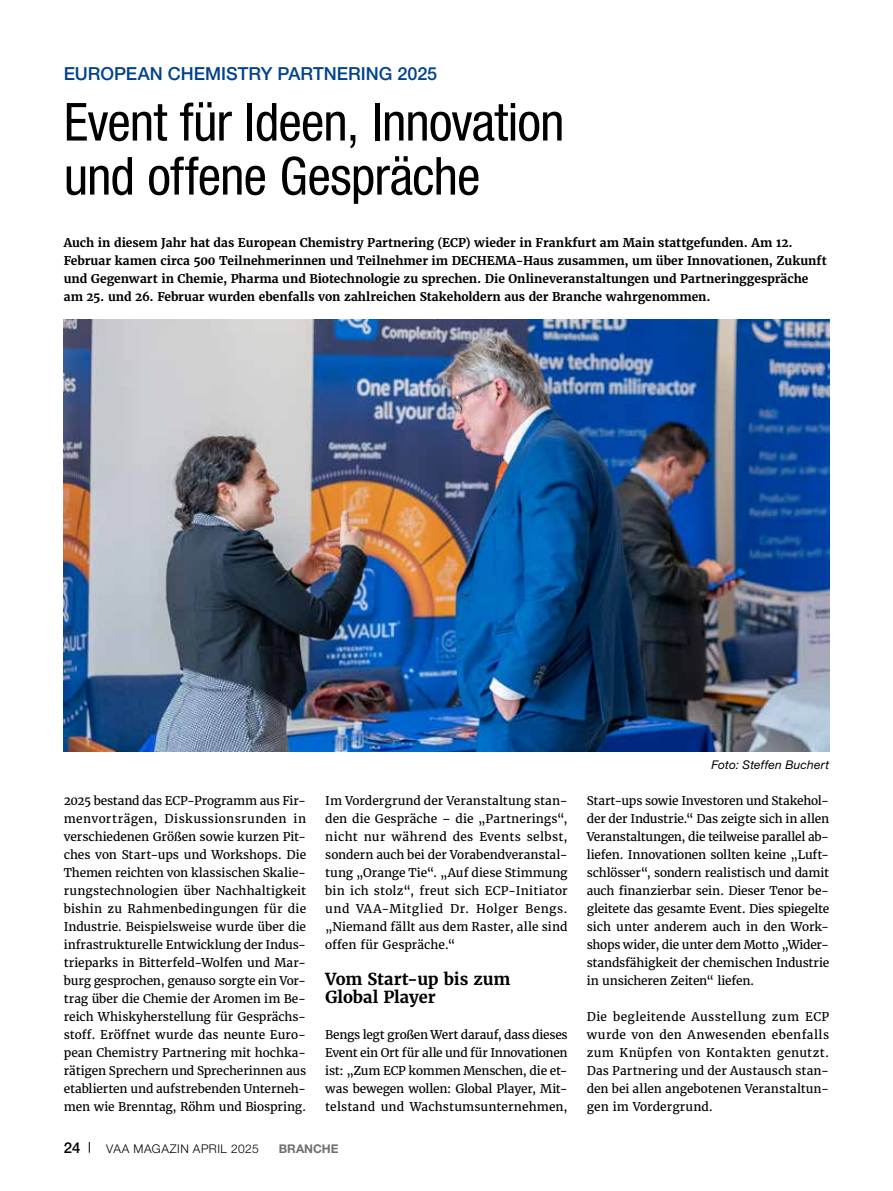
<style>
.page{position:relative;width:893px;height:1191px;background:#fff}
.page>*{position:absolute;margin:0;border:0;box-sizing:border-box;transform-origin:0 0}
.t1{font:condensed 52.5px/54px "Helvetica Neue LT Pro";letter-spacing:-.015em;color:#000}
.t2{font:500 18px "Helvetica Neue LT Pro";color:#00428e}
.t3{font:700 16.5px/18px "Merriweather";letter-spacing:-.01em;color:#000}
.t4{font:500 15px "Helvetica Neue LT Pro";color:#000}
.t5{font:12px/18px "Merriweather";letter-spacing:-.005em;color:#000;text-align:justify}
.t6{font:700 12px/18px "Merriweather";color:#000}
.t7{font:italic 12px "Helvetica Neue LT Pro";letter-spacing:.015em;color:#000}
.t8{font:300 12px "Helvetica Neue LT Pro";letter-spacing:.04em;color:#000}
.t9{font:700 12px "Helvetica Neue LT Pro";letter-spacing:-.005em;color:#6f7070}
</style>
<div class="page">
<img style="left:64px;top:319px;width:765px;height:432px">
<h2 class="t2" style="left:64px;top:63px;width:375px">EUROPEAN CHEMISTRY PARTNERING 2025</h2>
<h1 class="t1" style="left:64px;top:94px;width:502px">Event für Ideen, Innovation und offene Gespräche</h1>
<p class="t6" style="left:64px;top:234px;width:764px">Auch in diesem Jahr hat das European Chemistry Partnering (ECP) wieder in Frankfurt am Main stattgefunden. Am 12.<br>Februar kamen circa 500 Teilnehmerinnen und Teilnehmer im DECHEMA-Haus zusammen, um über Innovationen, Zukunft und Gegenwart in Chemie, Pharma und Biotechnologie zu sprechen. Die Onlineveranstaltungen und Partneringgespräche am 25. und 26. Februar wurden ebenfalls von zahlreichen Stakeholdern aus der Branche wahrgenommen.</p>
<p class="t5" style="left:64px;top:792px;width:244px">2025 bestand das ECP-Programm aus Fir&shy;menvorträgen, Diskussionsrunden in verschiedenen Größen sowie kurzen Pit&shy;ches von Start-ups und Workshops. Die Themen reichten von klassischen Skalie&shy;rungstechnologien über Nachhaltigkeit bishin zu Rahmenbedingungen für die Industrie. Beispielsweise wurde über die infrastrukturelle Entwicklung der Indus&shy;trieparks in Bitterfeld-Wolfen und Mar&shy;burg gesprochen, genauso sorgte ein Vor&shy;trag über die Chemie der Aromen im Be&shy;reich Whiskyherstellung für Gesprächs&shy;stoff. Eröffnet wurde das neunte Euro&shy;pean Chemistry Partnering mit hochka&shy;rätigen Sprechern und Sprecherinnen aus etablierten und aufstrebenden Unterneh&shy;men wie Brenntag, Röhm und Biospring.</p>
<p class="t5" style="left:325px;top:792px;width:244px">Im Vordergrund der Veranstaltung stan&shy;den die Gespräche – die „Partnerings“, nicht nur während des Events selbst, sondern auch bei der Vorabendveranstal&shy;tung „Orange Tie“. „Auf diese Stimmung bin ich stolz“, freut sich ECP-Initiator und VAA-Mitglied Dr. Holger Bengs. „Niemand fällt aus dem Raster, alle sind offen für Gespräche.“</p>
<h3 class="t3" style="left:325px;top:970px;width:187px">Vom Start-up bis zum<br>Global Player</h3>
<p class="t5" style="left:325px;top:1026px;width:244px">Bengs legt großen Wert darauf, dass dieses Event ein Ort für alle und für Innovationen ist: „Zum ECP kommen Menschen, die et&shy;was bewegen wollen: Global Player, Mit&shy;telstand und Wachstumsunternehmen,</p>
<p class="t4" style="left:64px;top:1138px;width:18px">24</p>
<p class="t8" style="left:106px;top:1141px;width:154px">VAA MAGAZIN APRIL 2025</p>
<p class="t9" style="left:279px;top:1141px;width:61px">BRANCHE</p>
<p class="t7" style="left:711px;top:757px;width:119px">Foto: Steffen Buchert</p>
<p class="t5" style="left:587px;top:792px;width:244px">Start-ups sowie Investoren und Stakehol&shy;der der Industrie.“ Das zeigte sich in allen Veranstaltungen, die teilweise parallel ab&shy;liefen. Innovationen sollten keine „Luft&shy;schlösser“, sondern realistisch und damit auch finanzierbar sein. Dieser Tenor be&shy;gleitete das gesamte Event. Dies spiegelte sich unter anderem auch in den Work&shy;shops wider, die unter dem Motto „Wider&shy;standsfähigkeit der chemischen Industrie in unsicheren Zeiten“ liefen.</p>
<p class="t5" style="left:587px;top:1008px;width:244px">Die begleitende Ausstellung zum ECP wurde von den Anwesenden ebenfalls zum Knüpfen von Kontakten genutzt.<br>Das Partnering und der Austausch stan&shy;den bei allen angebotenen Veranstaltun&shy;gen im Vordergrund.</p>
</div>
